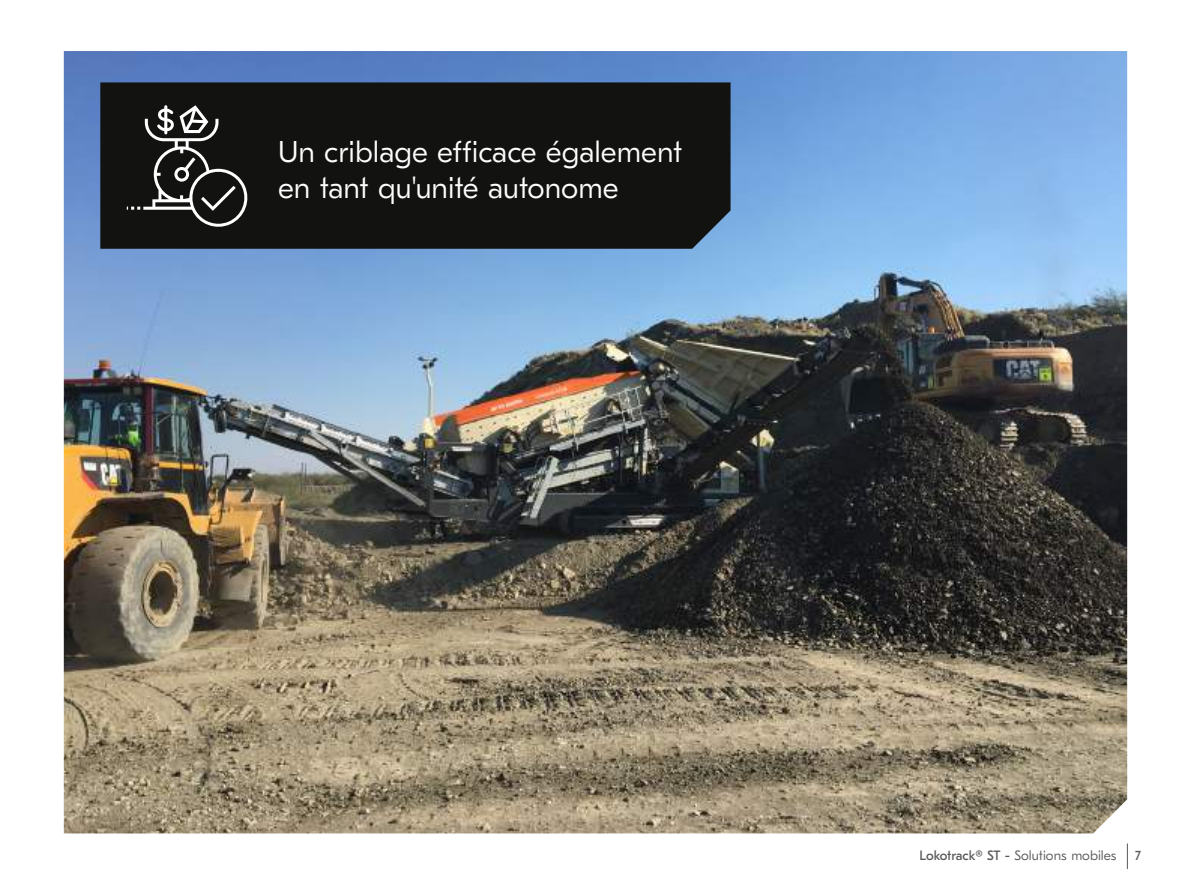
<style>
.page{position:relative;width:1191px;height:893px;background:#fff}
.page>*{position:absolute;margin:0;border:0;box-sizing:border-box;transform-origin:0 0}
.t1{font:300 30px/36px "GT Eesti Pro Text";color:#fff}
.t2{font:300 13.5px "GT Eesti Pro Text";color:#585857}
.t3{font:13.5px "GT Eesti Pro Text";color:#585857}
.s1{font-weight:400}
</style>
<div class="page">
<img style="left:64px;top:51px;width:1063px;height:782px">
<div style="left:100px;top:82px;width:630px;height:167px;background:#121311"></div>
<svg style="left:127px;top:105px;width:124px;height:123px;background:#363736"></svg>
<svg style="left:1127px;top:843px;width:1px;height:26px"></svg>
<p class="t1" style="left:278px;top:134px;width:406px">Un criblage efficace également en tant qu'unité autonome</p>
<p class="t2" style="left:919px;top:847px;width:198px"><span class="s1">Lokotrack® ST -</span> Solutions mobiles</p>
<p class="t3" style="left:1135px;top:848px;width:7px">7</p>
</div>
